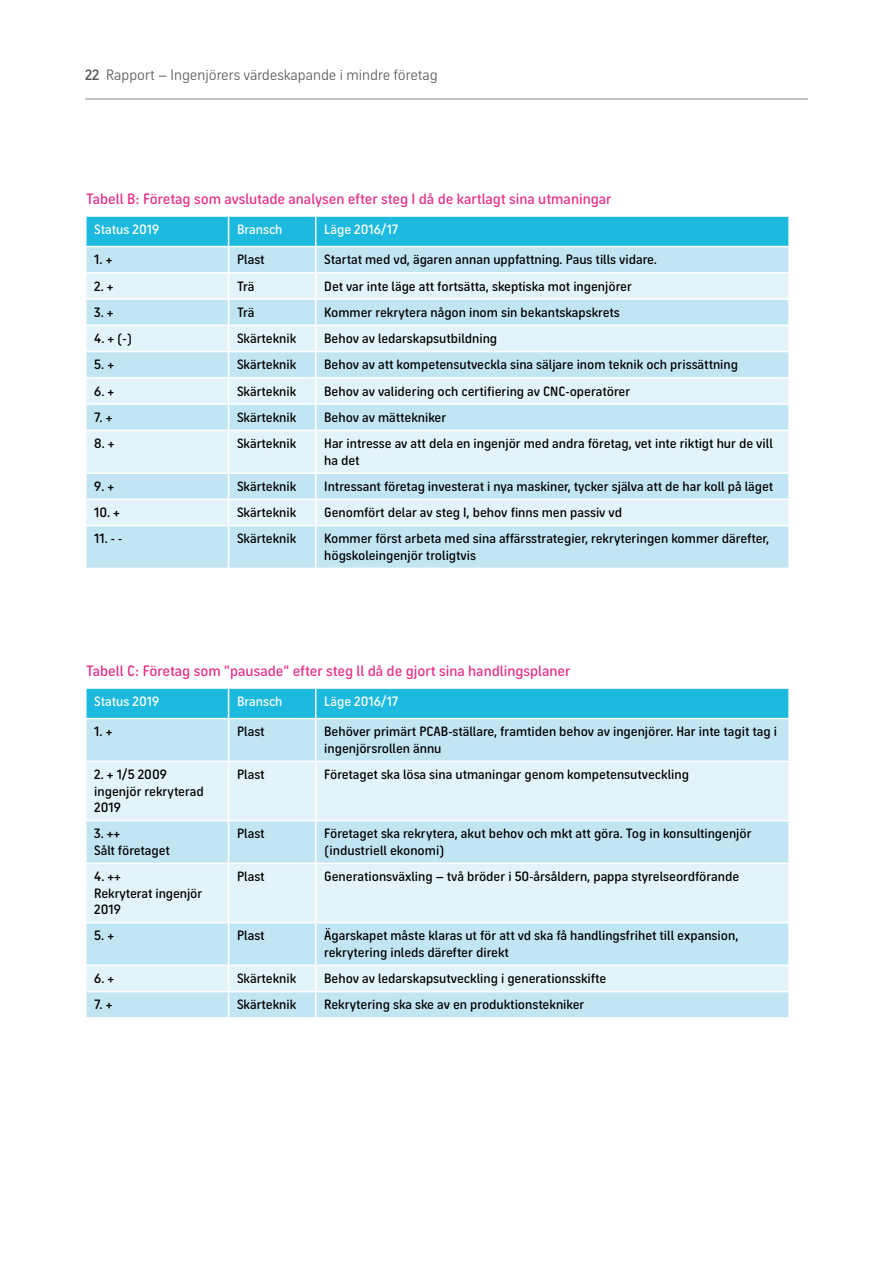
<style>
.page{position:relative;width:893px;height:1263px;background:#fff}
.page>*{position:absolute;margin:0;border:0;box-sizing:border-box;transform-origin:0 0}
.t1{font:600 15px "Sveriges Ingenjorer";color:#e8308a}
.t2{font:15px "Sveriges Ingenjorer";color:#575756}
.t3{font:600 13.5px/16.5px "Sveriges Ingenjorer";color:#000}
.t4{font:600 13.5px "Sveriges Ingenjorer";color:#fff}
.s1{font-weight:600}
</style>
<div class="page">
<hr style="left:85px;top:99px;width:723px;height:1px;background:#878787">
<div style="left:86px;top:216px;width:143px;height:31px;background:#1dbadf"></div>
<div style="left:87px;top:247px;width:701px;height:321px;background:#c2e5f4"></div>
<svg style="left:87px;top:274px;width:701px;height:251px;background:#d7eef8"></svg>
<hr style="left:85px;top:215px;width:144px;height:2px;background:#fff">
<hr style="left:85px;top:217px;width:2px;height:29px;background:#fff">
<hr style="left:85px;top:246px;width:144px;height:1px;background:#fff">
<hr style="left:85px;top:272px;width:144px;height:2px;background:#fff">
<hr style="left:85px;top:298px;width:144px;height:2px;background:#fff">
<hr style="left:85px;top:325px;width:144px;height:1px;background:#fff">
<hr style="left:85px;top:351px;width:144px;height:1px;background:#fff">
<hr style="left:85px;top:377px;width:144px;height:2px;background:#fff">
<hr style="left:85px;top:403px;width:144px;height:2px;background:#fff">
<hr style="left:85px;top:430px;width:144px;height:1px;background:#fff">
<hr style="left:229px;top:430px;width:87px;height:1px;background:#fff">
<hr style="left:316px;top:430px;width:474px;height:1px;background:#fff">
<hr style="left:85px;top:472px;width:144px;height:2px;background:#fff">
<hr style="left:229px;top:472px;width:87px;height:2px;background:#fff">
<hr style="left:316px;top:472px;width:474px;height:2px;background:#fff">
<hr style="left:85px;top:499px;width:144px;height:1px;background:#fff">
<hr style="left:229px;top:499px;width:87px;height:1px;background:#fff">
<hr style="left:316px;top:499px;width:474px;height:1px;background:#fff">
<hr style="left:85px;top:525px;width:144px;height:1px;background:#fff">
<hr style="left:229px;top:525px;width:87px;height:1px;background:#fff">
<hr style="left:228px;top:526px;width:1px;height:42px;background:#fff">
<hr style="left:316px;top:525px;width:474px;height:1px;background:#fff">
<hr style="left:315px;top:526px;width:1px;height:42px;background:#fff">
<hr style="left:228px;top:431px;width:1px;height:41px;background:#fff">
<hr style="left:315px;top:431px;width:1px;height:41px;background:#fff">
<svg style="left:228px;top:474px;width:1px;height:51px"></svg>
<svg style="left:315px;top:474px;width:1px;height:51px"></svg>
<svg style="left:228px;top:216px;width:561px;height:214px;background:#bae5f3"></svg>
<hr style="left:788px;top:326px;width:2px;height:25px;background:#fff">
<div style="left:86px;top:688px;width:143px;height:30px;background:#1dbadf"></div>
<div style="left:87px;top:719px;width:701px;height:298px;background:#c2e5f4"></div>
<svg style="left:87px;top:762px;width:701px;height:229px;background:#d6edf7"></svg>
<hr style="left:85px;top:687px;width:144px;height:2px;background:#fff">
<hr style="left:85px;top:689px;width:2px;height:29px;background:#fff">
<svg style="left:228px;top:688px;width:561px;height:30px;background:#25bce0"></svg>
<hr style="left:85px;top:760px;width:144px;height:2px;background:#fff">
<hr style="left:85px;top:820px;width:144px;height:1px;background:#fff">
<hr style="left:85px;top:863px;width:144px;height:1px;background:#fff">
<hr style="left:85px;top:922px;width:144px;height:1px;background:#fff">
<hr style="left:85px;top:965px;width:144px;height:1px;background:#fff">
<hr style="left:85px;top:991px;width:144px;height:1px;background:#fff">
<hr style="left:229px;top:991px;width:87px;height:1px;background:#fff">
<hr style="left:316px;top:991px;width:474px;height:1px;background:#fff">
<hr style="left:228px;top:719px;width:1px;height:41px;background:#fff">
<hr style="left:315px;top:719px;width:1px;height:41px;background:#fff">
<hr style="left:229px;top:922px;width:87px;height:1px;background:#fff">
<hr style="left:228px;top:923px;width:1px;height:42px;background:#fff">
<hr style="left:316px;top:922px;width:474px;height:1px;background:#fff">
<hr style="left:315px;top:923px;width:1px;height:42px;background:#fff">
<hr style="left:229px;top:760px;width:87px;height:2px;background:#fff">
<hr style="left:228px;top:762px;width:1px;height:58px;background:#fff">
<hr style="left:316px;top:760px;width:474px;height:2px;background:#fff">
<hr style="left:315px;top:762px;width:1px;height:58px;background:#fff">
<hr style="left:229px;top:965px;width:87px;height:1px;background:#fff">
<svg style="left:228px;top:966px;width:1px;height:51px"></svg>
<hr style="left:316px;top:965px;width:474px;height:1px;background:#fff">
<svg style="left:315px;top:966px;width:1px;height:51px"></svg>
<hr style="left:229px;top:820px;width:87px;height:1px;background:#fff">
<hr style="left:228px;top:821px;width:1px;height:42px;background:#fff">
<hr style="left:316px;top:820px;width:474px;height:1px;background:#fff">
<hr style="left:315px;top:821px;width:1px;height:42px;background:#fff">
<hr style="left:229px;top:863px;width:87px;height:1px;background:#fff">
<hr style="left:228px;top:864px;width:1px;height:58px;background:#fff">
<hr style="left:316px;top:863px;width:474px;height:1px;background:#fff">
<hr style="left:315px;top:864px;width:1px;height:58px;background:#fff">
<p class="t2" style="left:85px;top:66px;width:354px"><span class="s1">22</span> Rapport – Ingenjörers värdeskapande i mindre företag</p>
<p class="t1" style="left:86px;top:190px;width:527px">Tabell B: Företag som avslutade analysen efter steg I då de kartlagt sina utmaningar</p>
<p class="t4" style="left:94px;top:221px;width:66px">Status 2019</p>
<p class="t4" style="left:237px;top:221px;width:47px">Bransch</p>
<p class="t4" style="left:324px;top:221px;width:76px">Läge 2016/17</p>
<p class="t3" style="left:94px;top:251px;width:20px">1. +</p>
<p class="t3" style="left:237px;top:251px;width:29px">Plast</p>
<p class="t3" style="left:324px;top:251px;width:334px">Startat med vd, ägaren annan uppfattning. Paus tills vidare.</p>
<p class="t3" style="left:94px;top:277px;width:21px">2. +</p>
<p class="t3" style="left:237px;top:277px;width:19px">Trä</p>
<p class="t3" style="left:324px;top:277px;width:309px">Det var inte läge att fortsätta, skeptiska mot ingenjörer</p>
<p class="t3" style="left:94px;top:304px;width:21px">3. +</p>
<p class="t3" style="left:237px;top:304px;width:19px">Trä</p>
<p class="t3" style="left:324px;top:304px;width:297px">Kommer rekrytera någon inom sin bekantskapskrets</p>
<p class="t3" style="left:94px;top:330px;width:39px">4. + (-)</p>
<p class="t3" style="left:237px;top:330px;width:61px">Skärteknik</p>
<p class="t3" style="left:324px;top:330px;width:174px">Behov av ledarskapsutbildning</p>
<p class="t3" style="left:94px;top:356px;width:21px">5. +</p>
<p class="t3" style="left:237px;top:356px;width:61px">Skärteknik</p>
<p class="t3" style="left:324px;top:356px;width:415px">Behov av att kompetensutveckla sina säljare inom teknik och prissättning</p>
<p class="t3" style="left:94px;top:382px;width:21px">6. +</p>
<p class="t3" style="left:237px;top:382px;width:61px">Skärteknik</p>
<p class="t3" style="left:324px;top:382px;width:308px">Behov av validering och certifiering av CNC-operatörer</p>
<p class="t3" style="left:94px;top:409px;width:20px">7. +</p>
<p class="t3" style="left:237px;top:409px;width:61px">Skärteknik</p>
<p class="t3" style="left:324px;top:409px;width:124px">Behov av mättekniker</p>
<p class="t3" style="left:94px;top:435px;width:22px">8. +</p>
<p class="t3" style="left:237px;top:435px;width:61px">Skärteknik</p>
<p class="t3" style="left:324px;top:435px;width:450px">Har intresse av att dela en ingenjör med andra företag, vet inte riktigt hur de vill ha det</p>
<p class="t3" style="left:94px;top:478px;width:21px">9. +</p>
<p class="t3" style="left:237px;top:478px;width:61px">Skärteknik</p>
<p class="t3" style="left:324px;top:478px;width:450px">Intressant företag investerat i nya maskiner, tycker själva att de har koll på läget</p>
<p class="t3" style="left:94px;top:504px;width:27px">10. +</p>
<p class="t3" style="left:237px;top:504px;width:61px">Skärteknik</p>
<p class="t3" style="left:324px;top:504px;width:299px">Genomfört delar av steg I, behov finns men passiv vd</p>
<p class="t3" style="left:94px;top:530px;width:21px">11. -</p>
<p class="t3" style="left:237px;top:530px;width:61px">Skärteknik</p>
<p class="t3" style="left:324px;top:530px;width:446px">Kommer först arbeta med sina affärsstrategier, rekryteringen kommer därefter, högskoleingenjör troligtvis</p>
<p class="t1" style="left:86px;top:662px;width:486px">Tabell C: Företag som ”pausade” efter steg ll då de gjort sina handlingsplaner</p>
<p class="t4" style="left:94px;top:693px;width:66px">Status 2019</p>
<p class="t4" style="left:237px;top:693px;width:47px">Bransch</p>
<p class="t4" style="left:324px;top:693px;width:76px">Läge 2016/17</p>
<p class="t3" style="left:94px;top:723px;width:20px">1. +</p>
<p class="t3" style="left:237px;top:723px;width:29px">Plast</p>
<p class="t3" style="left:324px;top:723px;width:454px">Behöver primärt PCAB-ställare, framtiden behov av ingenjörer. Har inte tagit tag i ingenjörsrollen ännu</p>
<p class="t3" style="left:94px;top:766px;width:111px">2. + 1/5 2009 ingenjör rekryterad<br>2019</p>
<p class="t3" style="left:237px;top:766px;width:29px">Plast</p>
<p class="t3" style="left:324px;top:766px;width:366px">Företaget ska lösa sina utmaningar genom kompetensutveckling</p>
<p class="t3" style="left:94px;top:825px;width:77px">3. ++<br>Sålt företaget</p>
<p class="t3" style="left:237px;top:825px;width:29px">Plast</p>
<p class="t3" style="left:324px;top:825px;width:429px">Företaget ska rekrytera, akut behov och mkt att göra. Tog in konsultingenjör (industriell ekonomi)</p>
<p class="t3" style="left:94px;top:868px;width:109px">4. ++<br>Rekryterat ingenjör<br>2019</p>
<p class="t3" style="left:237px;top:868px;width:29px">Plast</p>
<p class="t3" style="left:324px;top:868px;width:417px">Generationsväxling – två bröder i 50-årsåldern, pappa styrelseordförande</p>
<p class="t3" style="left:94px;top:927px;width:21px">5. +</p>
<p class="t3" style="left:237px;top:927px;width:29px">Plast</p>
<p class="t3" style="left:324px;top:927px;width:416px">Ägarskapet måste klaras ut för att vd ska få handlingsfrihet till expansion, rekrytering inleds därefter direkt</p>
<p class="t3" style="left:94px;top:970px;width:21px">6. +</p>
<p class="t3" style="left:237px;top:970px;width:61px">Skärteknik</p>
<p class="t3" style="left:324px;top:970px;width:284px">Behov av ledarskapsutveckling i generationsskifte</p>
<p class="t3" style="left:94px;top:996px;width:20px">7. +</p>
<p class="t3" style="left:237px;top:996px;width:61px">Skärteknik</p>
<p class="t3" style="left:324px;top:996px;width:262px">Rekrytering ska ske av en produktionstekniker</p>
</div>
